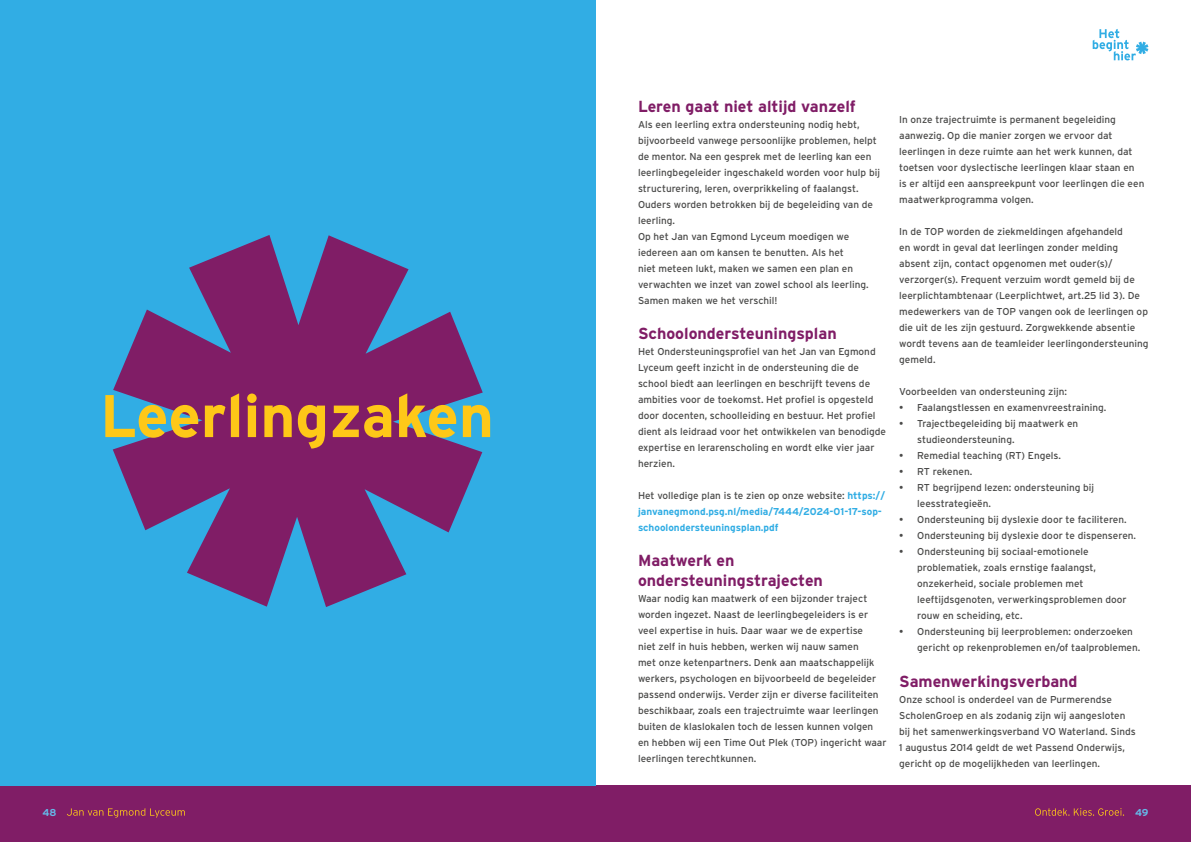
<style>
.page{position:relative;width:1191px;height:842px;background:#fff}
.page>*{position:absolute;margin:0;border:0;box-sizing:border-box;transform-origin:0 0}
.t1{font:700 16px/19.2px "Interstate";color:#801d66}
.t2{font:10px/16px "Interstate";color:#4a4a49}
.t3{font:700 10px/16px "Interstate";color:#31ade4}
.t4{font:700 10px "Interstate";color:#65b9e9}
.s1{font-weight:400;color:#4a4a49}
</style>
<div class="page">
<div style="left:0;top:785px;width:595px;height:57px;background:#801d66"></div>
<div style="left:595px;top:785px;width:596px;height:57px;background:#801d66"></div>
<svg style="left:1035px;top:808px;width:89px;height:8px"></svg>
<svg style="left:67px;top:808px;width:118px;height:10px"></svg>
<svg style="left:1092px;top:29px;width:56px;height:31px"></svg>
<div style="left:0;top:0;width:595px;height:785px;background:#31ade4"></div>
<svg style="left:113px;top:235px;width:370px;height:372px;fill:#801d66"></svg>
<svg style="left:105px;top:393px;width:385px;height:56px"></svg>
<h1 class="t1" style="left:638px;top:97px;width:219px">Leren gaat niet altijd vanzelf</h1>
<p class="t2" style="left:638px;top:116px;width:243px">Als een leerling extra ondersteuning nodig hebt, bijvoorbeeld vanwege persoonlijke problemen, helpt de mentor. Na een gesprek met de leerling kan een leerlingbegeleider ingeschakeld worden voor hulp bij structurering, leren, overprikkeling of faalangst.<br>Ouders worden betrokken bij de begeleiding van de leerling.<br>Op het Jan van Egmond Lyceum moedigen we iedereen aan om kansen te benutten. Als het<br>niet meteen lukt, maken we samen een plan en verwachten we inzet van zowel school als leerling.<br>Samen maken we het verschil!</p>
<h1 class="t1" style="left:638px;top:324px;width:200px">Schoolondersteuningsplan</h1>
<p class="t2" style="left:638px;top:344px;width:249px">Het Ondersteuningsprofiel van het Jan van Egmond Lyceum geeft inzicht in de ondersteuning die de school biedt aan leerlingen en beschrijft tevens de ambities voor de toekomst. Het profiel is opgesteld door docenten, schoolleiding en bestuur. Het profiel dient als leidraad voor het ontwikkelen van benodigde expertise en lerarenscholing en wordt elke vier jaar herzien.</p>
<p class="t3" style="left:638px;top:488px;width:248px"><span class="s1">Het volledige plan is te zien op onze website:</span> https:// janvanegmond.psg.nl/media/7444/2024-01-17-sop&shy;schoolondersteuningsplan.pdf</p>
<h1 class="t1" style="left:638px;top:551px;width:186px">Maatwerk en ondersteuningstrajecten</h1>
<p class="t2" style="left:638px;top:590px;width:250px">Waar nodig kan maatwerk of een bijzonder traject worden ingezet. Naast de leerlingbegeleiders is er veel expertise in huis. Daar waar we de expertise<br>niet zelf in huis hebben, werken wij nauw samen<br>met onze ketenpartners. Denk aan maatschappelijk werkers, psychologen en bijvoorbeeld de begeleider passend onderwijs. Verder zijn er diverse faciliteiten beschikbaar, zoals een trajectruimte waar leerlingen buiten de klaslokalen toch de lessen kunnen volgen en hebben wij een Time Out Plek (TOP) ingericht waar leerlingen terechtkunnen.</p>
<p class="t2" style="left:899px;top:112px;width:247px">In onze trajectruimte is permanent begeleiding aanwezig. Op die manier zorgen we ervoor dat leerlingen in deze ruimte aan het werk kunnen, dat toetsen voor dyslectische leerlingen klaar staan en is er altijd een aanspreekpunt voor leerlingen die een maatwerkprogramma volgen.</p>
<p class="t2" style="left:899px;top:224px;width:251px">In de TOP worden de ziekmeldingen afgehandeld<br>en wordt in geval dat leerlingen zonder melding absent zijn, contact opgenomen met ouder(s)/ verzorger(s). Frequent verzuim wordt gemeld bij de leerplichtambtenaar (Leerplichtwet, art.25 lid 3). De medewerkers van de TOP vangen ook de leerlingen op die uit de les zijn gestuurd. Zorgwekkende absentie wordt tevens aan de teamleider leerlingondersteuning gemeld.</p>
<p class="t2" style="left:899px;top:384px;width:169px">Voorbeelden van ondersteuning zijn:</p>
<p class="t2" style="left:899px;top:400px;width:208px">• Faalangstlessen en examenvreestraining.</p>
<p class="t2" style="left:917px;top:416px;width:162px;text-indent:-18px">• Trajectbegeleiding bij maatwerk en studieondersteuning.</p>
<p class="t2" style="left:899px;top:448px;width:163px">• Remedial teaching (RT) Engels.</p>
<p class="t2" style="left:899px;top:464px;width:75px">• RT rekenen.</p>
<p class="t2" style="left:917px;top:480px;width:178px;text-indent:-18px">• RT begrijpend lezen: ondersteuning bij leesstrategieën.</p>
<p class="t2" style="left:899px;top:512px;width:229px">• Ondersteuning bij dyslexie door te faciliteren.</p>
<p class="t2" style="left:899px;top:528px;width:238px">• Ondersteuning bij dyslexie door te dispenseren.</p>
<p class="t2" style="left:917px;top:544px;width:211px;text-indent:-18px">• Ondersteuning bij sociaal-emotionele problematiek, zoals ernstige faalangst, onzekerheid, sociale problemen met leeftijdsgenoten, verwerkingsproblemen door rouw en scheiding, etc.</p>
<p class="t2" style="left:917px;top:624px;width:225px;text-indent:-18px">• Ondersteuning bij leerproblemen: onderzoeken gericht op rekenproblemen en/of taalproblemen.</p>
<h1 class="t1" style="left:899px;top:671px;width:180px">Samenwerkingsverband</h1>
<p class="t2" style="left:899px;top:691px;width:238px">Onze school is onderdeel van de Purmerendse ScholenGroep en als zodanig zijn wij aangesloten bij het samenwerkingsverband VO Waterland. Sinds 1 augustus 2014 geldt de wet Passend Onderwijs, gericht op de mogelijkheden van leerlingen.</p>
<p class="t4" style="left:43px;top:807px;width:15px">48</p>
<p class="t4" style="left:1135px;top:807px;width:15px">49</p>
</div>
